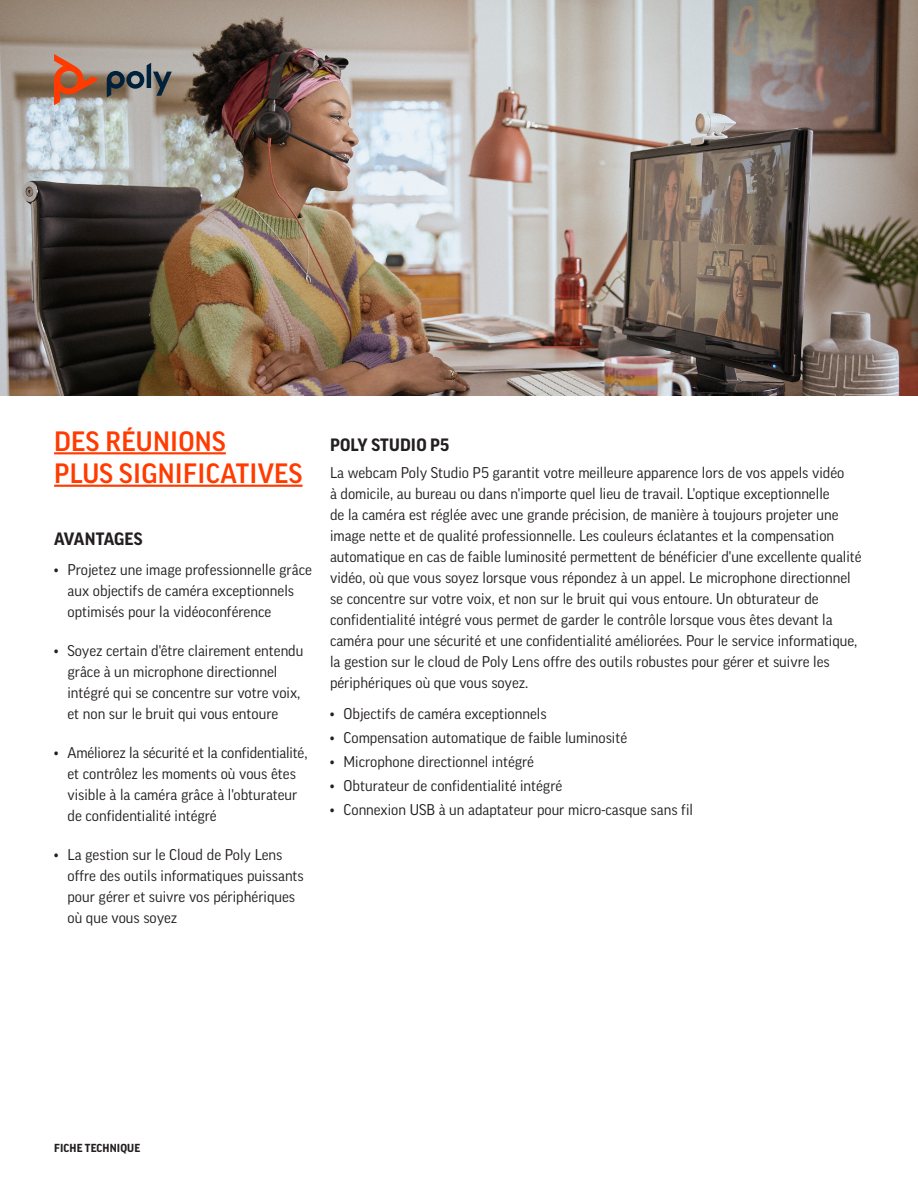
<style>
.page{position:relative;width:918px;height:1188px;background:#fff}
.page>*{position:absolute;margin:0;border:0;box-sizing:border-box;transform-origin:0 0}
.headline{font:500 27px/32.4px "Good Pro";letter-spacing:.01em;color:#ff3b00}
.subhead{font:700 17.25px "Good Pro";letter-spacing:.01em;color:#231f20}
.body_copy{font:15px/21px "Good Pro";color:#231f20}
.type_of_collateral{font:700 11.25px "Good Pro";letter-spacing:.01em;color:#231f20}
</style>
<div class="page">
<hr style="left:54px;top:452px;width:172px;height:2px;background:#ff3b00">
<hr style="left:54px;top:485px;width:249px;height:2px;background:#ff3b00">
<img style="left:0;top:0;width:918px;height:396px">
<svg style="left:107px;top:63px;width:65px;height:34px;background:#717475"></svg>
<svg style="left:54px;top:54px;width:44px;height:51px;background:#bd775c"></svg>
<p class="headline" style="left:54px;top:425px;width:250px">DES RÉUNIONS<br>PLUS SIGNIFICATIVES</p>
<p class="subhead" style="left:54px;top:529px;width:90px">AVANTAGES</p>
<p class="body_copy" style="left:68px;top:560px;width:246px;text-indent:-14px">• Projetez une image professionnelle grâce aux objectifs de caméra exceptionnels optimisés pour la vidéoconférence</p>
<p class="body_copy" style="left:68px;top:641px;width:238px;text-indent:-14px">• Soyez certain d'être clairement entendu grâce à un microphone directionnel intégré qui se concentre sur votre voix, et non sur le bruit qui vous entoure</p>
<p class="body_copy" style="left:68px;top:743px;width:241px;text-indent:-14px">• Améliorez la sécurité et la confidentialité, et contrôlez les moments où vous êtes visible à la caméra grâce à l'obturateur de confidentialité intégré</p>
<p class="body_copy" style="left:68px;top:845px;width:238px;text-indent:-14px">• La gestion sur le Cloud de Poly Lens offre des outils informatiques puissants pour gérer et suivre vos périphériques où que vous soyez</p>
<p class="subhead" style="left:330px;top:435px;width:121px">POLY STUDIO P5</p>
<p class="body_copy" style="left:330px;top:462px;width:533px">La webcam Poly Studio P5 garantit votre meilleure apparence lors de vos appels vidéo<br>à domicile, au bureau ou dans n'importe quel lieu de travail. L'optique exceptionnelle<br>de la caméra est réglée avec une grande précision, de manière à toujours projeter une image nette et de qualité professionnelle. Les couleurs éclatantes et la compensation automatique en cas de faible luminosité permettent de bénéficier d'une excellente qualité vidéo, où que vous soyez lorsque vous répondez à un appel. Le microphone directionnel se concentre sur votre voix, et non sur le bruit qui vous entoure. Un obturateur de confidentialité intégré vous permet de garder le contrôle lorsque vous êtes devant la caméra pour une sécurité et une confidentialité améliorées. Pour le service informatique, la gestion sur le cloud de Poly Lens offre des outils robustes pour gérer et suivre les périphériques où que vous soyez.</p>
<p class="body_copy" style="left:330px;top:703px;width:218px">• Objectifs de caméra exceptionnels</p>
<p class="body_copy" style="left:330px;top:727px;width:299px">• Compensation automatique de faible luminosité</p>
<p class="body_copy" style="left:330px;top:751px;width:206px">• Microphone directionnel intégré</p>
<p class="body_copy" style="left:330px;top:775px;width:234px">• Obturateur de confidentialité intégré</p>
<p class="body_copy" style="left:330px;top:799px;width:365px">• Connexion USB à un adaptateur pour micro-casque sans fil</p>
<p class="type_of_collateral" style="left:54px;top:1142px;width:88px">FICHE TECHNIQUE</p>
</div>
